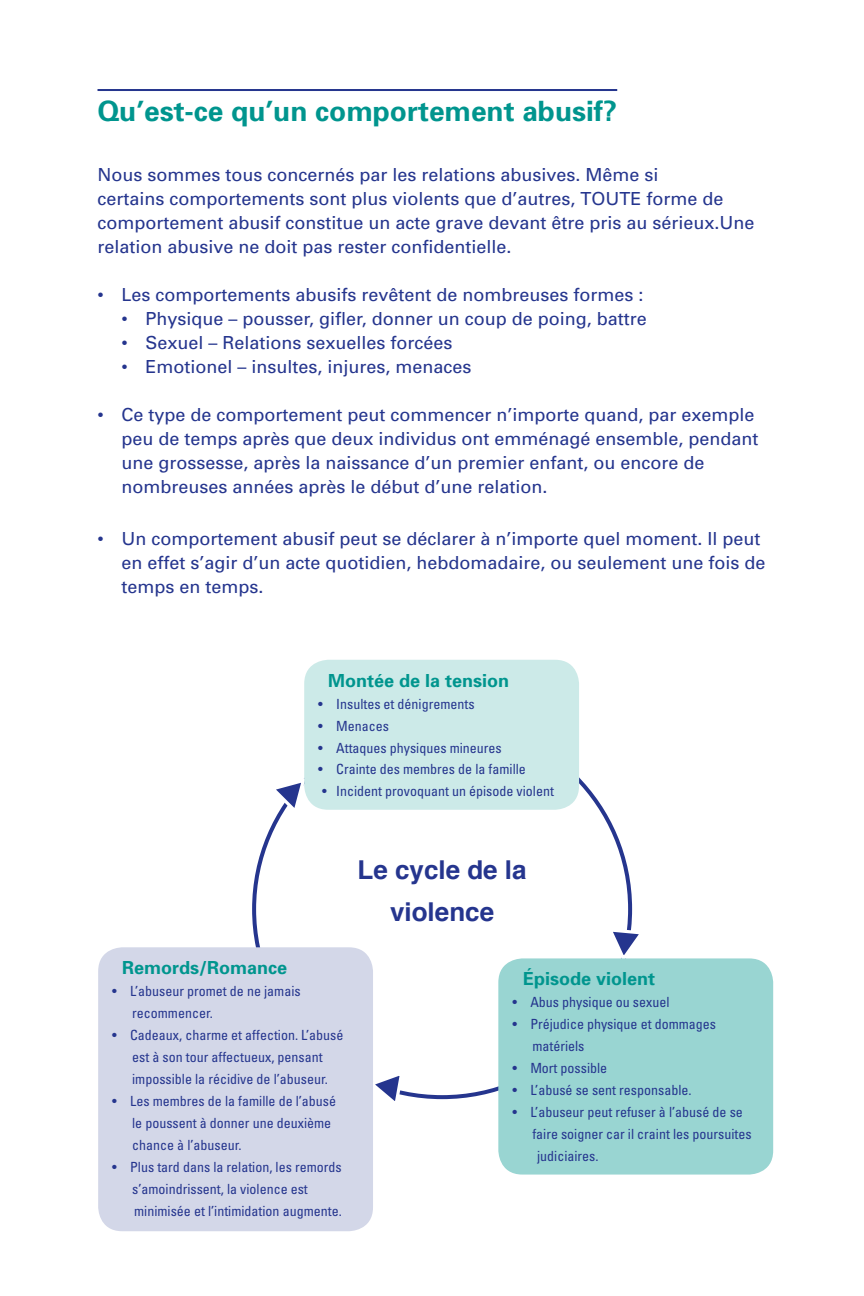
<style>
.page{position:relative;width:864px;height:1296px;background:#fff}
.page>*{position:absolute;margin:0;border:0;box-sizing:border-box;transform-origin:0 0}
.t1{font:700 28px "Univers";color:#00958e}
.t2{font:700 26px/42px "Helvetica";color:#25358e;text-align:center}
.t3{font:18px/24px "Univers";color:#25358e}
.t4{font:700 18px "Univers";color:#00958e}
.t5{font:condensed 14px/22px "Univers";color:#25358e}
</style>
<div class="page">
<svg style="left:276px;top:782px;width:28px;height:35px"></svg>
<svg style="left:375px;top:1076px;width:31px;height:25px"></svg>
<svg style="left:613px;top:926px;width:26px;height:32px"></svg>
<hr style="left:98px;top:89px;width:519px;height:2px;background:#25358e">
<div style="left:304px;top:660px;width:275px;height:150px;background:#cceae8;border-radius:24px"></div>
<div style="left:98px;top:947px;width:275px;height:284px;background:#d3d7e8;border-radius:24px"></div>
<div style="left:498px;top:958px;width:275px;height:217px;background:#99d5d2;border-radius:24px"></div>
<h1 class="t1" style="left:98px;top:93px;width:521px">Qu’est-ce qu’un comportement abusif?</h1>
<p class="t3" style="left:98px;top:162px;width:659px">Nous sommes tous concernés par les relations abusives. Même si<br>certains comportements sont plus violents que d’autres, TOUTE forme de comportement abusif constitue un acte grave devant être pris au sérieux.Une relation abusive ne doit pas rester confidentielle.</p>
<p class="t3" style="left:98px;top:282px;width:548px">• Les comportements abusifs revêtent de nombreuses formes :</p>
<p class="t3" style="left:122px;top:306px;width:527px">• Physique – pousser, gifler, donner un coup de poing, battre</p>
<p class="t3" style="left:122px;top:330px;width:333px">• Sexuel – Relations sexuelles forcées</p>
<p class="t3" style="left:122px;top:354px;width:352px">• Emotionel – insultes, injures, menaces</p>
<p class="t3" style="left:122px;top:402px;width:639px;text-indent:-24px">• Ce type de comportement peut commencer n’importe quand, par exemple peu de temps après que deux individus ont emménagé ensemble, pendant une grossesse, après la naissance d’un premier enfant, ou encore de nombreuses années après le début d’une relation.</p>
<p class="t3" style="left:122px;top:526px;width:646px;text-indent:-24px">• Un comportement abusif peut se déclarer à n’importe quel moment. Il peut en effet s’agir d’un acte quotidien, hebdomadaire, ou seulement une fois de temps en temps.</p>
<p class="t4" style="left:328px;top:669px;width:183px">Montée de la tension</p>
<p class="t5" style="left:318px;top:692px;width:158px">• Insultes et dénigrements</p>
<p class="t5" style="left:318px;top:714px;width:72px">• Menaces</p>
<p class="t5" style="left:318px;top:736px;width:185px">• Attaques physiques mineures</p>
<p class="t5" style="left:318px;top:758px;width:209px">• Crainte des membres de la famille</p>
<p class="t5" style="left:322px;top:780px;width:233px">• Incident provoquant un épisode violent</p>
<p class="t4" style="left:122px;top:956px;width:167px">Remords/Romance</p>
<p class="t5" style="left:132px;top:980px;width:170px;text-indent:-20px">• L’abuseur promet de ne jamais recommencer.</p>
<p class="t5" style="left:112px;top:1024px;width:233px;text-align:center">• Cadeaux, charme et affection. L’abusé est à son tour affectueux, pensant impossible la récidive de l’abuseur.</p>
<p class="t5" style="left:132px;top:1090px;width:206px;text-indent:-20px">• Les membres de la famille de l’abusé le poussent à donner une deuxième chance à l’abuseur.</p>
<p class="t5" style="left:132px;top:1156px;width:211px;text-indent:-20px">• Plus tard dans la relation, les remords s’amoindrissent, la violence est minimisée et l’intimidation augmente.</p>
<h2 class="t2" style="left:358px;top:848px;width:171px">Le cycle de la violence</h2>
<p class="t4" style="left:523px;top:967px;width:134px">Épisode violent</p>
<p class="t5" style="left:512px;top:991px;width:159px">• Abus physique ou sexuel</p>
<p class="t5" style="left:532px;top:1013px;width:185px;text-indent:-20px">• Préjudice physique et dommages matériels</p>
<p class="t5" style="left:512px;top:1057px;width:96px">• Mort possible</p>
<p class="t5" style="left:512px;top:1079px;width:181px">• L’abusé se sent responsable.</p>
<p class="t5" style="left:512px;top:1101px;width:232px">• L’abuseur peut refuser à l’abusé de se</p>
<p class="t5" style="left:532px;top:1123px;width:221px">faire soigner car il craint les poursuites</p>
<p class="t5" style="left:537px;top:1145px;width:63px">judiciaires.</p>
</div>
